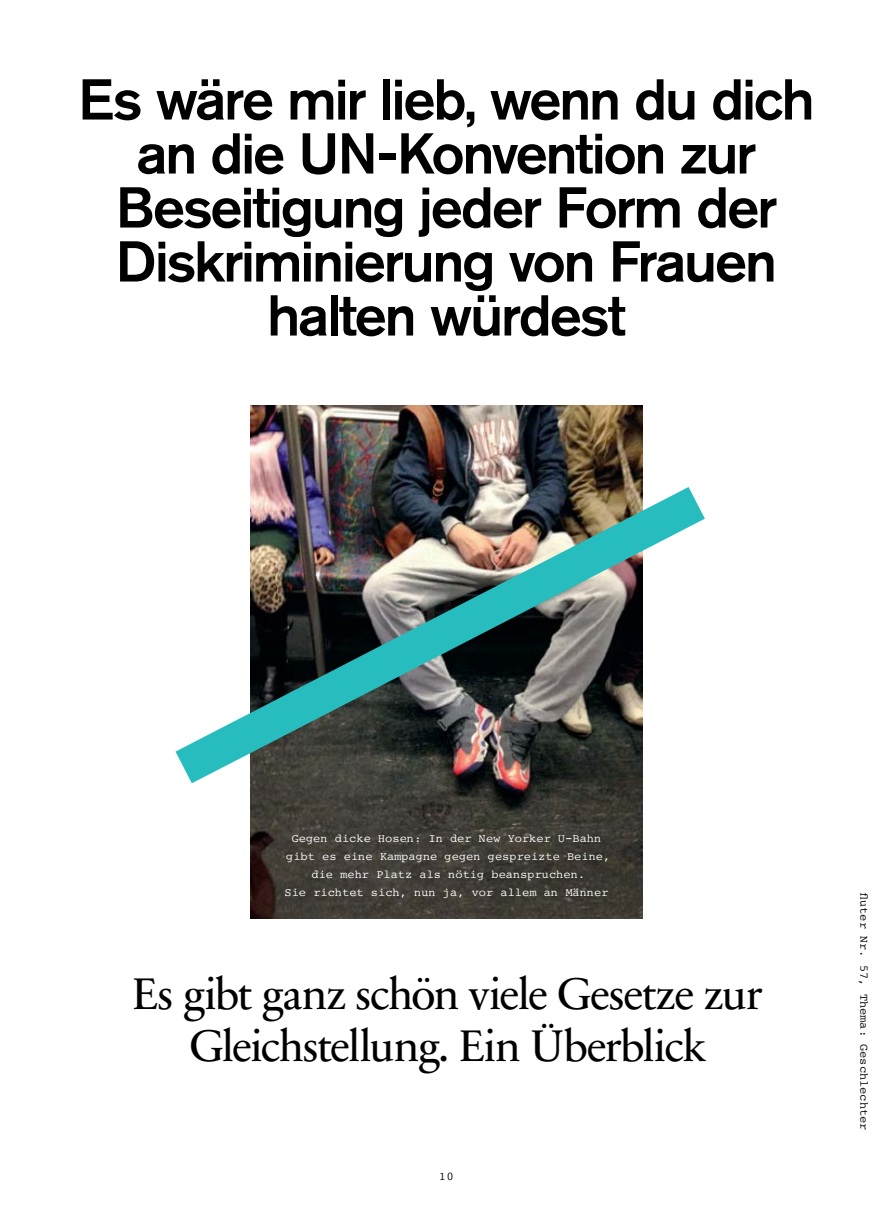
<style>
.page{position:relative;width:893px;height:1208px;background:#fff}
.page>*{position:absolute;margin:0;border:0;box-sizing:border-box;transform-origin:0 0}
.t1{font:500 57px/54px "Akzidenz Grotesk BE";letter-spacing:-.04em;color:#000;text-align:center}
.t2{font:45px/52.5px "Sabon Next LT";letter-spacing:-.04em;color:#000;text-align:center}
.t3{font:12px/18px "Courier LT";color:#fff;text-align:center}
.t4{font:12px "Courier LT";color:#000}
</style>
<div class="page">
<img style="left:251px;top:405px;width:391px;height:513px">
<img style="left:175px;top:455px;width:530px;height:360px">
<h1 class="t1" style="left:78px;top:71px;width:738px">Es wäre mir lieb, wenn du dich an die UN-Konvention zur<br>Beseitigung jeder Form der<br>Diskriminierung von Frauen halten würdest</h1>
<p class="t3" style="left:285px;top:830px;width:327px">Gegen dicke Hosen: In der New Yorker U-Bahn gibt es eine Kampagne gegen gespreizte Beine, die mehr Platz als nötig beanspruchen.<br>Sie richtet sich, nun ja, vor allem an Männer</p>
<h2 class="t2" style="left:132px;top:968px;width:632px">Es gibt ganz schön viele Gesetze zur<br>Gleichstellung. Ein Überblick</h2>
<p class="t4" style="left:439px;top:1170px;width:16px">10</p>
<p class="t4" style="left:870px;top:892px;width:239px;rotate:90deg">fluter Nr. 57, Thema: Geschlechter</p>
</div>
